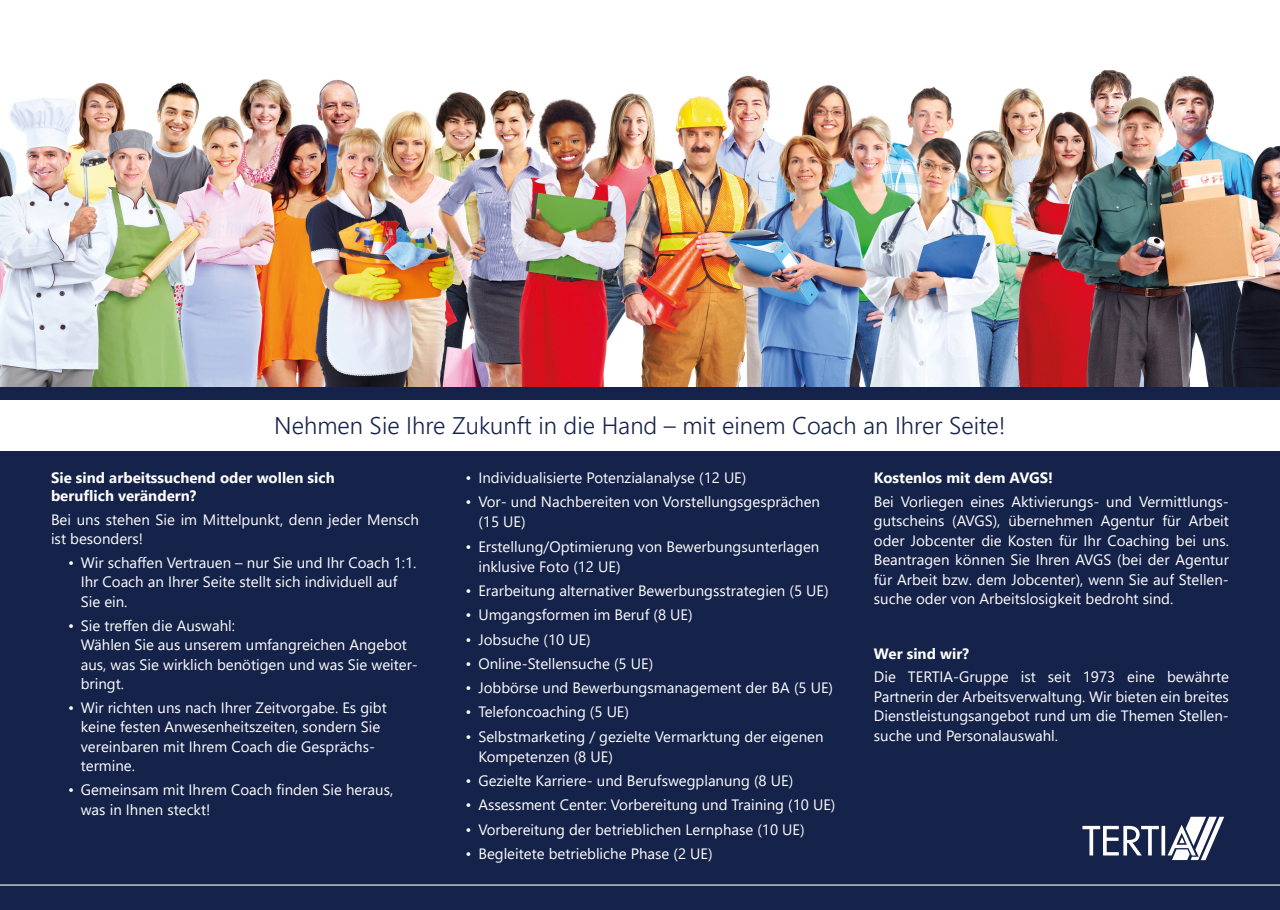
<style>
.page{position:relative;width:1280px;height:910px;background:#fff}
.page>*{position:absolute;margin:0;border:0;box-sizing:border-box;transform-origin:0 0}
.Headline_Blau{font:300 24px "Segoe UI";color:#15224a}
.Fließtext{font:15px/19.5px "Segoe UI";color:#fff}
.Headline_Column{font:700 15px/18px "Segoe UI";color:#fff}
</style>
<div class="page">
<div style="left:0;top:387px;width:1280px;height:523px;background:#15224a"></div>
<hr style="left:0;top:884px;width:1280px;height:2px;background:#fff">
<svg style="left:1082px;top:817px;width:142px;height:43px"></svg>
<img style="left:0;top:69px;width:1280px;height:318px">
<div style="left:0;top:400px;width:1280px;height:51px;background:#fff"></div>
<p class="Headline_Blau" style="left:274px;top:403px;width:733px">Nehmen Sie Ihre Zukunft in die Hand – mit einem Coach an Ihrer Seite!</p>
<p class="Headline_Column" style="left:51px;top:467px;width:285px">Sie sind arbeitssuchend oder wollen sich beruflich verändern?</p>
<p class="Fließtext" style="left:51px;top:508px;width:369px">Bei uns stehen Sie im Mittelpunkt, denn jeder Mensch ist besonders!</p>
<p class="Fließtext" style="left:81px;top:551px;width:337px;text-indent:-13px">• Wir schaffen Vertrauen – nur Sie und Ihr Coach 1:1.<br>Ihr Coach an Ihrer Seite stellt sich individuell auf<br>Sie ein.</p>
<p class="Fließtext" style="left:81px;top:614px;width:339px;text-indent:-13px">• Sie treffen die Auswahl:<br>Wählen Sie aus unserem umfangreichen Angebot aus, was Sie wirklich benötigen und was Sie weiter&shy;bringt.</p>
<p class="Fließtext" style="left:81px;top:696px;width:307px;text-indent:-13px">• Wir richten uns nach Ihrer Zeitvorgabe. Es gibt keine festen Anwesenheitszeiten, sondern Sie vereinbaren mit Ihrem Coach die Gesprächs&shy;termine.</p>
<p class="Fließtext" style="left:81px;top:779px;width:314px;text-indent:-13px">• Gemeinsam mit Ihrem Coach finden Sie heraus, was in Ihnen steckt!</p>
<p class="Fließtext" style="left:466px;top:466px;width:282px">• Individualisierte Potenzialanalyse (12 UE)</p>
<p class="Fließtext" style="left:478px;top:490px;width:343px;line-height:20.1px;text-indent:-13px">• Vor- und Nachbereiten von Vorstellungsgesprächen (15 UE)</p>
<p class="Fließtext" style="left:478px;top:535px;width:342px;line-height:20.1px;text-indent:-13px">• Erstellung/Optimierung von Bewerbungsunterlagen inklusive Foto (12 UE)</p>
<p class="Fließtext" style="left:466px;top:579px;width:364px">• Erarbeitung alternativer Bewerbungsstrategien (5 UE)</p>
<p class="Fließtext" style="left:466px;top:604px;width:228px">• Umgangsformen im Beruf (8 UE)</p>
<p class="Fließtext" style="left:466px;top:628px;width:127px">• Jobsuche (10 UE)</p>
<p class="Fließtext" style="left:466px;top:652px;width:189px">• Online-Stellensuche (5 UE)</p>
<p class="Fließtext" style="left:466px;top:677px;width:369px">• Jobbörse und Bewerbungsmanagement der BA (5 UE)</p>
<p class="Fließtext" style="left:466px;top:701px;width:165px">• Telefoncoaching (5 UE)</p>
<p class="Fließtext" style="left:478px;top:725px;width:347px;line-height:20.1px;text-indent:-13px">• Selbstmarketing / gezielte Vermarktung der eigenen<br>Kompetenzen (8 UE)</p>
<p class="Fließtext" style="left:466px;top:770px;width:329px">• Gezielte Karriere- und Berufswegplanung (8 UE)</p>
<p class="Fließtext" style="left:466px;top:794px;width:371px">• Assessment Center: Vorbereitung und Training (10 UE)</p>
<p class="Fließtext" style="left:466px;top:818px;width:341px">• Vorbereitung der betrieblichen Lernphase (10 UE)</p>
<p class="Fließtext" style="left:466px;top:842px;width:248px">• Begleitete betriebliche Phase (2 UE)</p>
<p class="Headline_Column" style="left:874px;top:467px;width:181px">Kostenlos mit dem AVGS!</p>
<p class="Fließtext" style="left:874px;top:490px;width:357px;text-align:justify">Bei Vorliegen eines Aktivierungs- und Vermittlungs&shy;gutscheins (AVGS), übernehmen Agentur für Arbeit oder Jobcenter die Kosten für Ihr Coaching bei uns.<br>Beantragen können Sie Ihren AVGS (bei der Agentur für Arbeit bzw. dem Jobcenter), wenn Sie auf Stellen&shy;suche oder von Arbeitslosigkeit bedroht sind.</p>
<p class="Headline_Column" style="left:874px;top:643px;width:97px">Wer sind wir?</p>
<p class="Fließtext" style="left:874px;top:666px;width:357px;text-align:justify">Die TERTIA-Gruppe ist seit 1973 eine bewährte Partnerin der Arbeitsverwaltung. Wir bieten ein breites Dienstleistungsangebot rund um die Themen Stellen&shy;suche und Personalauswahl.</p>
</div>
